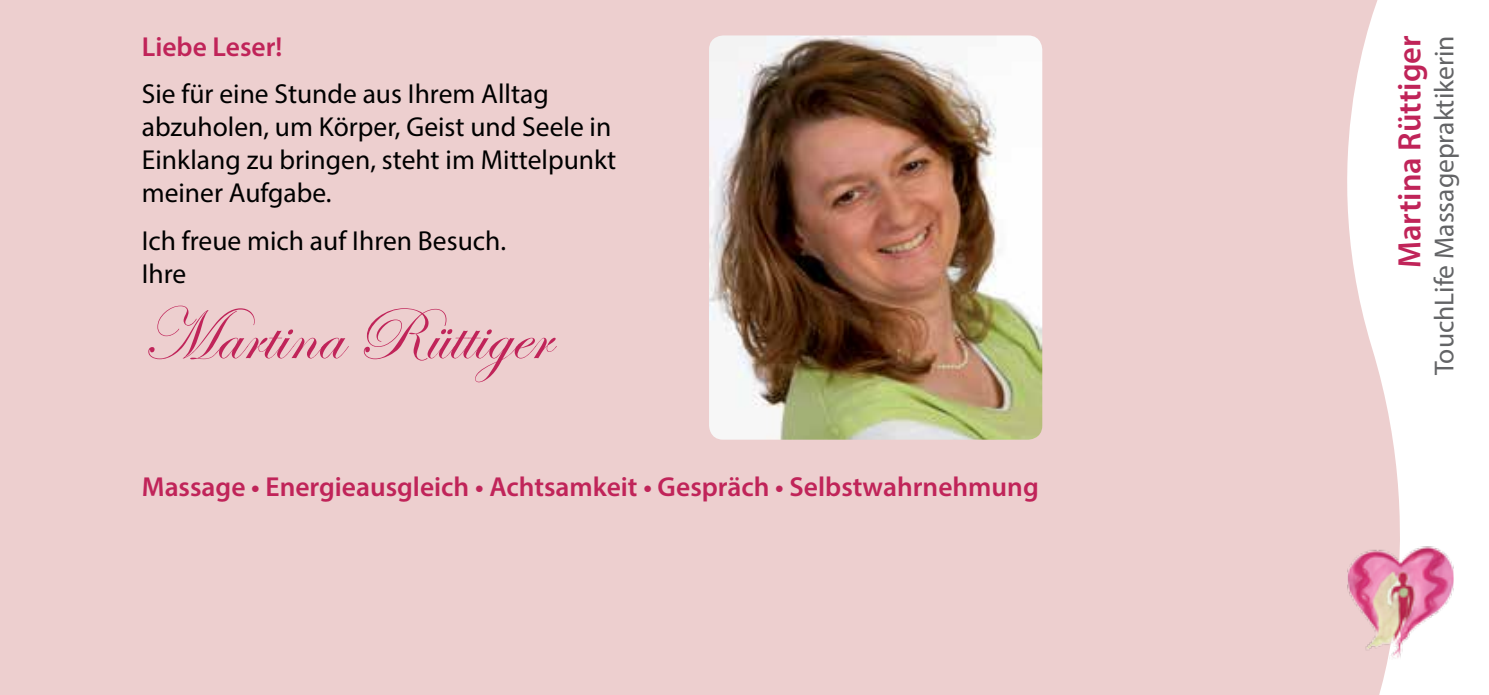
<style>
.page{position:relative;width:1489px;height:695px;background:#fff}
.page>*{position:absolute;margin:0;border:0;box-sizing:border-box;transform-origin:0 0}
.t1{font:75px "Edwardian Script ITC";color:#c02459}
.t2{font:600 32.5px "Myriad Pro";color:#c02459}
.t3{font:27.5px/33px "Myriad Pro";color:#000}
.t4{font:600 27.5px "Myriad Pro";color:#c02459}
.t5{font:27.5px "Myriad Pro";color:#636466}
</style>
<div class="page">
<div style="left:0;top:0;width:1488px;height:694px;background:#edcfcf"></div>
<svg style="left:1347px;top:0;width:141px;height:694px;fill:#fff"></svg>
<img style="left:1347px;top:546px;width:106px;height:113px">
<img style="left:709px;top:35px;width:333px;height:404px">
<p class="t4" style="left:142px;top:29px;width:142px">Liebe Leser!</p>
<p class="t3" style="left:142px;top:77px;width:476px">Sie für eine Stunde aus Ihrem Alltag abzuholen, um Körper, Geist und Seele in Einklang zu bringen, steht im Mittelpunkt meiner Aufgabe.</p>
<p class="t3" style="left:142px;top:223px;width:366px">Ich freue mich auf Ihren Besuch.<br>Ihre</p>
<h1 class="t1" style="left:142px;top:294px;width:410px">Martina Rüttiger</h1>
<p class="t4" style="left:142px;top:469px;width:898px">Massage • Energieausgleich • Achtsamkeit • Gespräch • Selbstwahrnehmung</p>
<p class="t2" style="left:1388px;top:268px;width:234px;rotate:-90deg">Martina Rüttiger</p>
<p class="t5" style="left:1427px;top:375px;width:341px;rotate:-90deg">TouchLife Massagepraktikerin</p>
</div>
